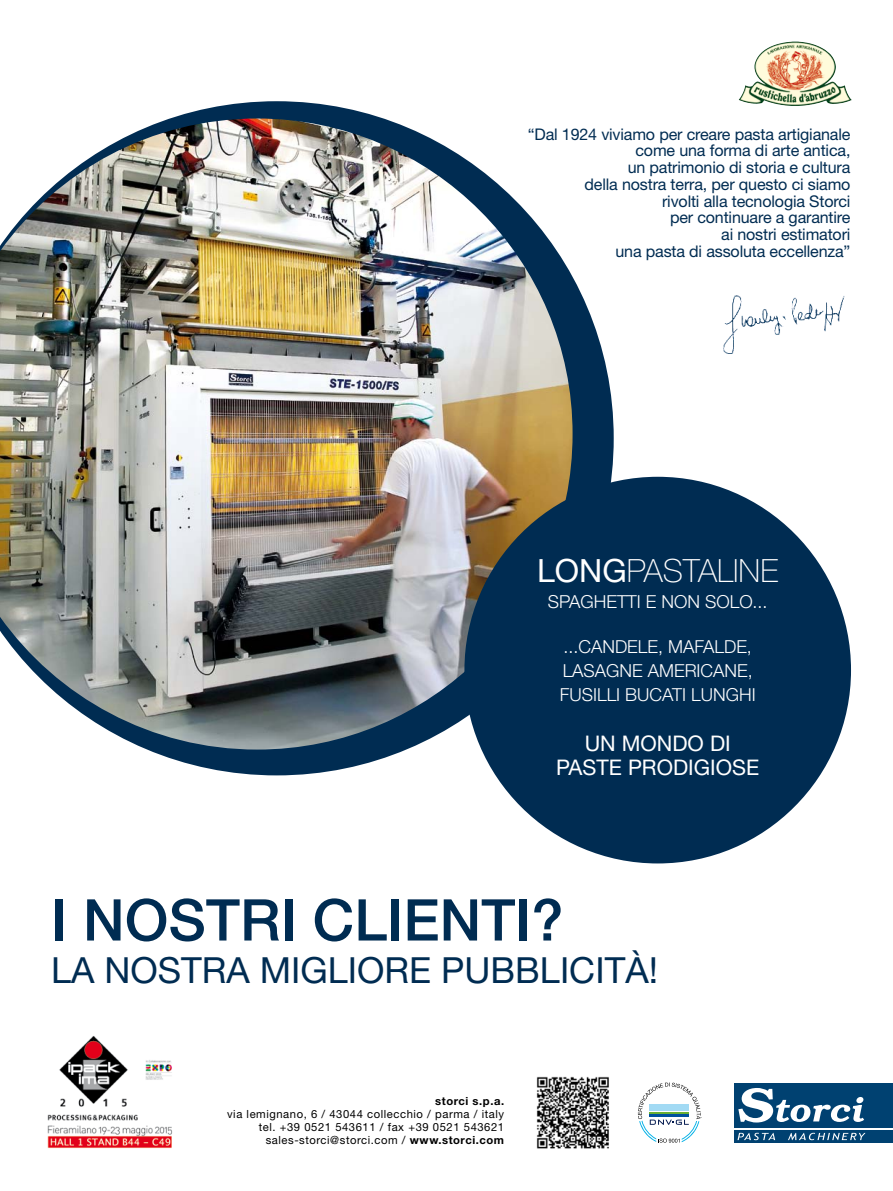
<style>
.page{position:relative;width:893px;height:1191px;background:#fff}
.page>*{position:absolute;margin:0;border:0;box-sizing:border-box;transform-origin:0 0}
.t1{font:500 57.6px "Helvetica Neue";color:#002c52}
.t2{font:36px "Helvetica Neue";color:#002c52}
.t3{font:100 32.1px "Helvetica Neue";color:#fff}
.t4{font:21.6px/23.9px "Helvetica Neue";color:#fff;text-align:center}
.t5{font:300 18px/23.9px "Helvetica Neue";color:#fff}
.t6{font:16.05px/16.8px "Helvetica Neue";letter-spacing:-.01em;color:#002c52;text-align:right}
.t7{font:11.25px/13.2px "Helvetica Neue";letter-spacing:.05em;color:#000;text-align:right}
.t8{font:700 11.25px "Helvetica Neue";letter-spacing:.05em;color:#000}
.s1{font-weight:400}
.s2{font-weight:700}
</style>
<div class="page">
<img style="left:754px;top:42px;width:42px;height:33px">
<img style="left:723px;top:295px;width:121px;height:58px">
<img style="left:536px;top:1076px;width:73px;height:73px">
<div style="left:734px;top:1130px;width:159px;height:12px;background:#004171"></div>
<div style="left:734px;top:1083px;width:159px;height:44px;background:#004171"></div>
<svg style="left:737px;top:1132px;width:38px;height:8px"></svg>
<svg style="left:788px;top:1132px;width:77px;height:8px"></svg>
<svg style="left:738px;top:1088px;width:126px;height:34px"></svg>
<svg style="left:146px;top:101px;width:468px;height:674px"></svg>
<img style="left:0;top:118px;width:573px;height:631px">
<div style="left:464px;top:477px;width:387px;height:386px;background:#002c52;border-radius:50%"></div>
<svg style="left:638px;top:1082px;width:63px;height:60px"></svg>
<img style="left:47px;top:1036px;width:126px;height:113px">
<p class="t6" style="left:528px;top:125px;width:324px">“Dal 1924 viviamo per creare pasta artigianale come una forma di arte antica,<br>un patrimonio di storia e cultura<br>della nostra terra, per questo ci siamo<br>rivolti alla tecnologia Storci<br>per continuare a garantire<br>ai nostri estimatori<br>una pasta di assoluta eccellenza”</p>
<h3 class="t3" style="left:537px;top:552px;width:243px"><span class="s1">LONG</span>PASTALINE</h3>
<p class="t5" style="left:548px;top:589px;width:221px">SPAGHETTI E NON SOLO...</p>
<p class="t5" style="left:560px;top:634px;width:197px">...CANDELE, MAFALDE,<br>LASAGNE AMERICANE,<br>FUSILLI BUCATI LUNGHI</p>
<h3 class="t4" style="left:556px;top:731px;width:204px">UN MONDO DI<br>PASTE PRODIGIOSE</h3>
<h1 class="t1" style="left:51px;top:885px;width:514px">I NOSTRI CLIENTI?</h1>
<h2 class="t2" style="left:51px;top:948px;width:608px">LA NOSTRA MIGLIORE PUBBLICITÀ!</h2>
<p class="t8" style="left:435px;top:1093px;width:70px">storci s.p.a.</p>
<p class="t7" style="left:227px;top:1107px;width:278px">via lemignano, 6 / 43044 collecchio / parma / italy tel. +39 0521 543611 / fax +39 0521 543621 sales-storci@storci.com / <span class="s2">www.storci.com</span></p>
</div>
